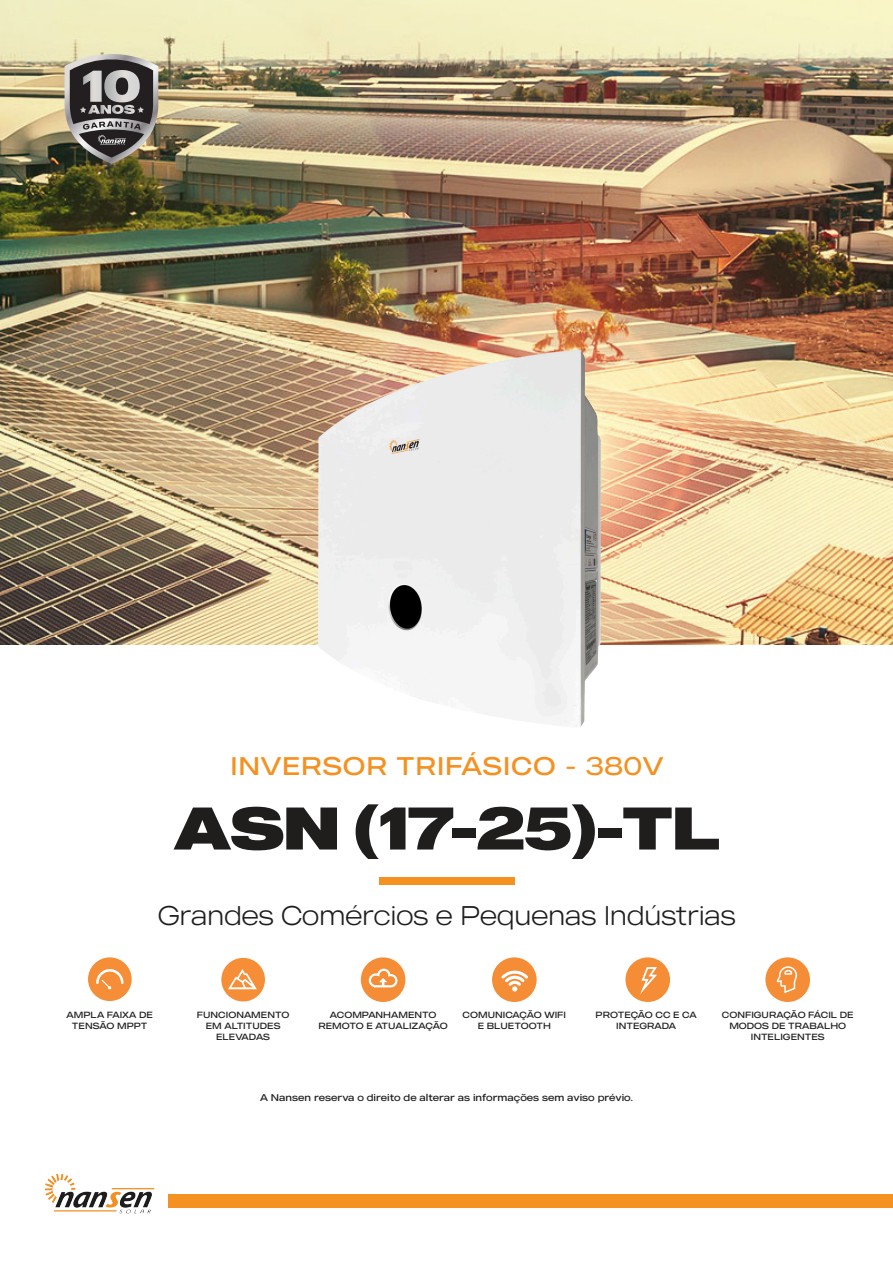
<style>
.page{position:relative;width:893px;height:1263px;background:#fff}
.page>*{position:absolute;margin:0;border:0;box-sizing:border-box;transform-origin:0 0}
.t1{font:900 60px "MADE Outer Sans";color:#201d1d}
.t2{font:100 27px "MADE Outer Sans";letter-spacing:-.02em;color:#201d1d}
.t3{font:300 25.5px "MADE Outer Sans";letter-spacing:.03em;color:#f49121}
.Texto_Topico{font:300 9.75px "MADE Outer Sans";color:#201d1d}
.Texto_Topico-2{font:300 9px/10.8px "MADE Outer Sans";color:#201d1d;text-align:center}
</style>
<div class="page">
<div style="left:168px;top:1194px;width:725px;height:14px;background:#f49121"></div>
<img style="left:44px;top:1173px;width:111px;height:41px">
<img style="left:0;top:0;width:892px;height:644px">
<div style="left:379px;top:877px;width:136px;height:7px;background:#f49121"></div>
<img style="left:300px;top:329px;width:317px;height:398px">
<div style="left:221px;top:958px;width:44px;height:43px;background:#f68d37;border-radius:50%"></div>
<div style="left:492px;top:957px;width:45px;height:45px;background:#f58c36;border-radius:50%"></div>
<div style="left:361px;top:957px;width:44px;height:45px;background:#f58c36;border-radius:50%"></div>
<svg style="left:368px;top:968px;width:30px;height:20px"></svg>
<div style="left:625px;top:957px;width:45px;height:45px;background:#f58c36;border-radius:50%"></div>
<div style="left:765px;top:957px;width:45px;height:45px;background:#f58c36;border-radius:50%"></div>
<svg style="left:776px;top:966px;width:22px;height:28px"></svg>
<svg style="left:228px;top:969px;width:29px;height:20px"></svg>
<svg style="left:501px;top:971px;width:27px;height:20px"></svg>
<svg style="left:640px;top:967px;width:17px;height:27px"></svg>
<div style="left:88px;top:957px;width:44px;height:44px;background:#f68d37;border-radius:50%"></div>
<svg style="left:96px;top:969px;width:28px;height:20px"></svg>
<svg style="left:65px;top:54px;width:93px;height:110px;background:#726e69"></svg>
<p class="t3" style="left:230px;top:749px;width:434px">INVERSOR TRIFÁSICO - 380V</p>
<p class="t1" style="left:174px;top:788px;width:548px">ASN (17-25)-TL</p>
<p class="t2" style="left:158px;top:898px;width:579px">Grandes Comércios e Pequenas Indústrias</p>
<p class="Texto_Topico-2" style="left:318px;top:1020px;width:131px">REMOTO E ATUALIZAÇÃO</p>
<p class="Texto_Topico-2" style="left:463px;top:1009px;width:105px">COMUNICAÇÃO WIFI<br>E BLUETOOTH</p>
<p class="Texto_Topico-2" style="left:596px;top:1009px;width:103px">PROTEÇÃO CC E CA<br>INTEGRADA</p>
<p class="Texto_Topico-2" style="left:722px;top:1009px;width:133px">CONFIGURAÇÃO FÁCIL DE</p>
<p class="Texto_Topico-2" style="left:67px;top:1009px;width:88px">AMPLA FAIXA DE<br>TENSÃO MPPT</p>
<p class="Texto_Topico-2" style="left:197px;top:1009px;width:94px">FUNCIONAMENTO<br>EM ALTITUDES<br>ELEVADAS</p>
<p class="Texto_Topico-2" style="left:330px;top:1009px;width:108px">ACOMPANHAMENTO</p>
<p class="Texto_Topico-2" style="left:729px;top:1020px;width:118px">MODOS DE TRABALHO</p>
<p class="Texto_Topico-2" style="left:751px;top:1031px;width:75px">INTELIGENTES</p>
<p class="Texto_Topico" style="left:260px;top:1091px;width:374px">A Nansen reserva o direito de alterar as informações sem aviso prévio.</p>
</div>
